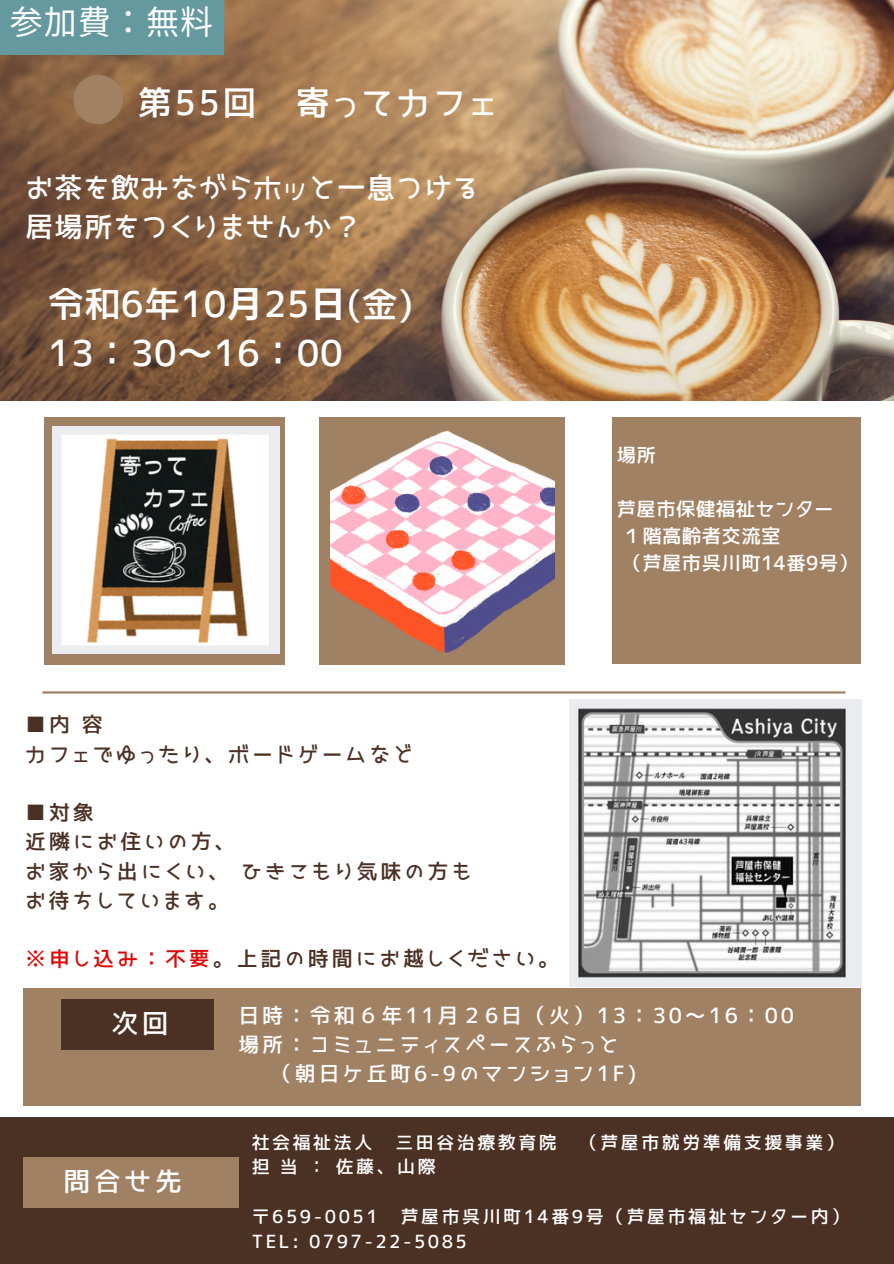
<style>
.page{position:relative;width:894px;height:1264px;background:#fff}
.page>*{position:absolute;margin:0;border:0;box-sizing:border-box;transform-origin:0 0}
.t1{font:36px/49.5px "JK Gothic M";letter-spacing:.015em;color:#fff}
.t2{font:34.05px "JK Gothic M";letter-spacing:.075em;color:#fff}
.t3{font:33px "Noto Sans CJ Ksc";color:#fff}
.t4{font:28.5px/39.3px "JK Gothic M";letter-spacing:.03em;color:#fff}
.t5{font:26.85px "JK Gothic M";letter-spacing:.14em;color:#fff}
.t6{font:21px/29.2px "JK Gothic M";letter-spacing:.14em;color:#4b3024}
.t7{font:21px "JK Gothic M";letter-spacing:.14em;color:#fff}
.t8{font:19.5px/27px "JK Gothic M";letter-spacing:.015em;color:#fff}
.t9{font:18px "JK Gothic M";letter-spacing:.135em;color:#fff}
.s1{font-family:"Noto Sans CJ Ksc";font-weight:700}
.s2{color:#df0808}
</style>
<div class="page">
<img style="left:0;top:0;width:893px;height:400px">
<div style="left:44px;top:417px;width:241px;height:247px;background:#a08164"></div>
<img style="left:53px;top:426px;width:226px;height:227px">
<div style="left:320px;top:417px;width:245px;height:247px;background:#a08164"></div>
<div style="left:612px;top:417px;width:248px;height:247px;background:#a08164"></div>
<hr style="left:42px;top:691px;width:803px;height:2px;background:#a08164">
<div style="left:23px;top:988px;width:837px;height:117px;background:#a08164"></div>
<div style="left:0;top:1117px;width:893px;height:146px;background:#4b3024"></div>
<div style="left:23px;top:1157px;width:215px;height:50px;background:#a08164"></div>
<div style="left:73px;top:75px;width:50px;height:49px;background:#a08164;border-radius:50%"></div>
<div style="left:62px;top:998px;width:152px;height:51px;background:#4b3024"></div>
<img style="left:569px;top:699px;width:291px;height:287px">
<div style="left:0;top:0;width:223px;height:55px;background:#6499a0"></div>
<img style="left:330px;top:430px;width:224px;height:223px">
<h3 class="t3" style="left:10px;top:-5px;width:205px">参加費： 無料</h3>
<p class="t2" style="left:138px;top:86px;width:360px">第55回 寄ってカフェ</p>
<h5 class="t4" style="left:25px;top:168px;width:455px">お茶を飲みながらホッと一息つける居場所をつくりませんか？</h5>
<p class="t1" style="left:48px;top:279px;width:367px">令和6年10<span class="s1">⽉</span>25<span class="s1">⽇</span>(金)<br>13：30～16：00</p>
<h4 class="t6" style="left:25px;top:710px;width:390px">■内容<br>カフェでゆったり、ボードゲームなど</h4>
<h1 class="t6" style="left:25px;top:798px;width:448px">■対象<br>近隣にお住いの方、<br>お家から出にくい、ひきこもり気味の方もお待ちしています。</h1>
<p class="t6" style="left:25px;top:944px;width:535px"><span class="s2">※申し込み：不要</span>。上記の時間にお越しください。</p>
<h3 class="t8" style="left:616px;top:441px;width:41px">場所</h3>
<h5 class="t8" style="left:616px;top:495px;width:243px">芦屋市保健福祉センター<br>１階高齢者交流室<br>（芦屋市呉川町14番9号）</h5>
<p class="t5" style="left:111px;top:1009px;width:59px">次回</p>
<h5 class="t5" style="left:64px;top:1167px;width:120px">問合せ先</h5>
<p class="t7" style="left:238px;top:1004px;width:557px">日時：令和６年11月２6日（火）13：30～16：00</p>
<p class="t7" style="left:238px;top:1034px;width:382px">場所：コミュニティスペースふらっと</p>
<p class="t7" style="left:271px;top:1063px;width:367px">（朝日ケ丘町6-9のマンション1F)</p>
<p class="t9" style="left:252px;top:1133px;width:122px">社会福祉法人</p>
<p class="t9" style="left:395px;top:1133px;width:163px">三田谷治療教育院</p>
<p class="t9" style="left:579px;top:1133px;width:265px">（芦屋市就労準備支援事業）</p>
<h5 class="t9" style="left:252px;top:1157px;width:185px">担当：佐藤、山際</h5>
<h5 class="t9" style="left:252px;top:1207px;width:127px">〒659-0051</h5>
<h5 class="t9" style="left:400px;top:1207px;width:450px">芦屋市呉川町14番9号（芦屋市福祉センター内）</h5>
<h5 class="t9" style="left:252px;top:1232px;width:216px">TEL: 0797-22-5085</h5>
</div>
